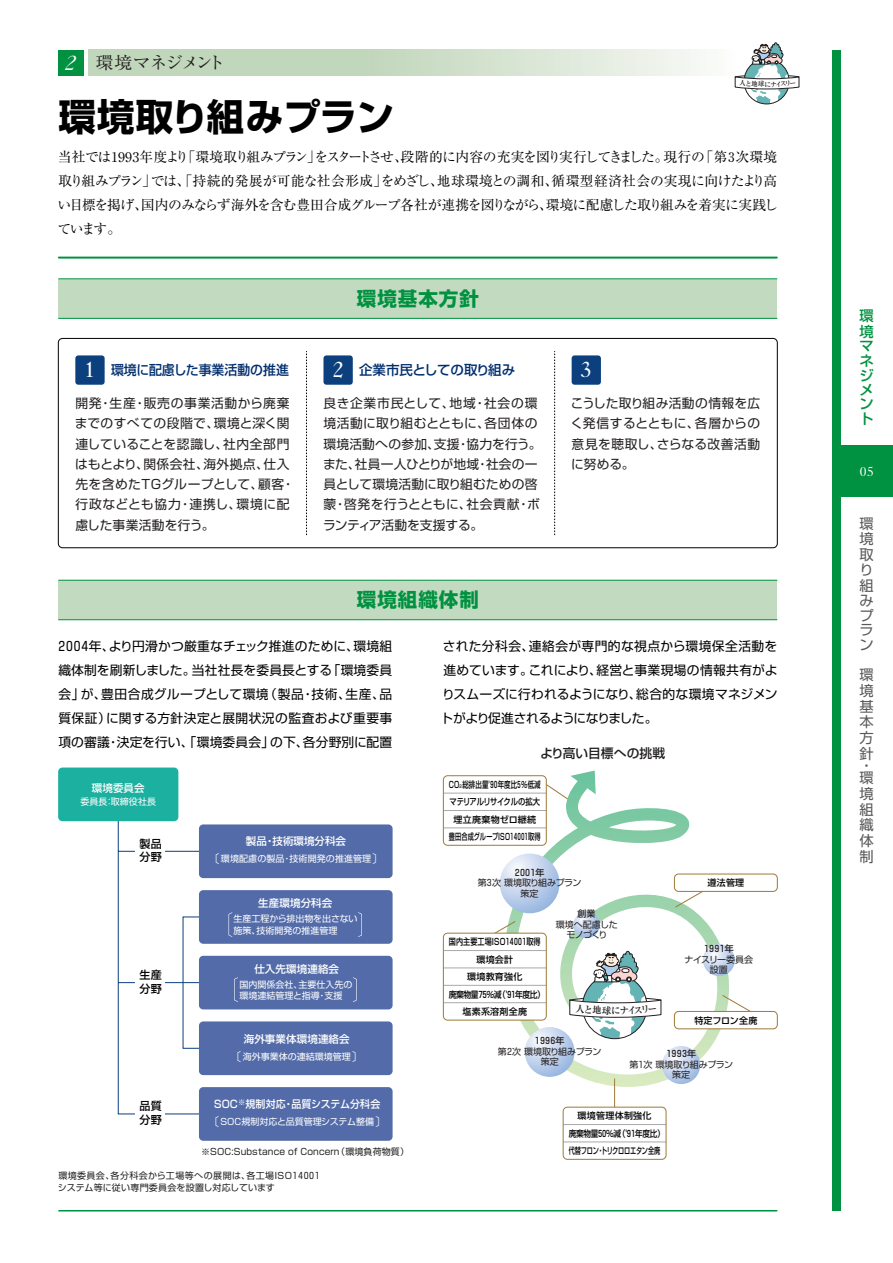
<style>
.page{position:relative;width:893px;height:1263px;background:#fff}
.page>*{position:absolute;margin:0;border:0;box-sizing:border-box;transform-origin:0 0}
.t1{font:700 37.5px "Shin Go";letter-spacing:-.01em;color:#000}
.t2{font:22.65px "Caslon Five Forty";color:#fff}
.t3{font:700 19.5px "Shin Go";letter-spacing:.05em;color:#009241}
.t4{font:17.1px "Ryumin";letter-spacing:-.115em;color:#231f20;scale:1.05 1}
.t5{font:14.25px/15.1px "Shin Go";color:#58595b;text-align:justify}
.t6{font:500 14.25px/14.7px "Shin Go";color:#009241;text-align:justify}
.t7{font:13.8px/24px "Ryumin";letter-spacing:-.07em;color:#000;text-align:justify}
.t8{font:500 13.5px "Shin Go";color:#002e6e;scale:.96 1}
.t9{font:500 13.5px "Shin Go";color:#002e6e}
.t10{font:13.5px "Caslon Five Forty";color:#fff}
.t11{font:12.75px/20.2px "Shin Go";letter-spacing:.02em;color:#231f20}
.t12{font:12.75px/24px "Shin Go";letter-spacing:.01em;color:#000;text-align:justify}
.t13{font:500 12.75px "Shin Go";color:#231f20}
.t14{font:500 11.1px/13.8px "Shin Go";letter-spacing:.01em;color:#000}
.t15{font:500 10.5px "Shin Go";letter-spacing:.01em;color:#fff}
.t16{font:500 10.5px "Shin Go";letter-spacing:.01em;color:#fff;scale:.95 1}
.t17{font:700 9.45px "Ryumin";color:#231f20}
.t18{font:9px/11.7px "Shin Go";color:#fff}
.t19{font:500 9px/17.4px "Shin Go";color:#000;text-align:center;scale:.72 1}
.t20{font:9px/12px "Shin Go";letter-spacing:.03em;color:#231f20}
.t21{font:500 9px/17.4px "Shin Go";color:#000;text-align:center;scale:.79 1}
.t22{font:9px/10.5px "Shin Go";letter-spacing:-.065em;color:#231f20;text-align:center}
.t23{font:500 9px/17.4px "Shin Go";letter-spacing:-.045em;color:#000;text-align:center}
.t24{font:9px "Shin Go";color:#231f20}
.t25{font:500 9px "Shin Go";letter-spacing:-.42em;color:#231f20}
.t26{font:9px/10.5px "Shin Go";letter-spacing:-.06em;color:#231f20;text-align:center}
.t27{font:500 9px "Shin Go";color:#000}
.t28{font:9px/10.5px "Shin Go";letter-spacing:-.025em;color:#231f20;text-align:center}
.t29{font:700 6.6px "Ryumin";color:#231f20}
.s1{font-family:"Caslon Five Forty";font-style:italic;font-size:21.3px;color:#fff}
.s2{font-family:"Caslon Five Forty";font-weight:400;font-size:22.65px;color:#fff}
.s3{font-weight:300;font-size:11.7px}
.s4{font-size:4.5px}
</style>
<div class="page">
<svg style="left:88px;top:50px;width:610px;height:25px;background:#cedfc9"></svg>
<div style="left:836px;top:445px;width:56px;height:51px;background:#009241"></div>
<div style="left:58px;top:50px;width:26px;height:25px;background:#009241"></div>
<div style="left:832px;top:50px;width:9px;height:1161px;background:#009241"></div>
<div style="left:58px;top:580px;width:719px;height:40px;background:#c2dbc0"></div>
<hr style="left:58px;top:619px;width:719px;height:1px;background:#009241">
<hr style="left:58px;top:580px;width:719px;height:1px;background:#009241">
<div style="left:58px;top:279px;width:719px;height:39px;background:#c2dbc0"></div>
<hr style="left:58px;top:318px;width:719px;height:1px;background:#009241">
<hr style="left:58px;top:278px;width:719px;height:1px;background:#009241">
<svg style="left:575px;top:771px;width:157px;height:313px"></svg>
<svg style="left:662px;top:1046px;width:38px;height:38px"></svg>
<div style="left:674px;top:874px;width:103px;height:17px;background:#fff;border-radius:4px"></div>
<div style="left:674px;top:874px;width:103px;height:18px;border:1px solid #9d7a38;border-radius:4px"></div>
<div style="left:674px;top:1011px;width:103px;height:18px;border:1px solid #9d7a38;border-radius:4px"></div>
<svg style="left:443px;top:775px;width:223px;height:385px"></svg>
<hr style="left:58px;top:257px;width:719px;height:1px;background:#009241">
<div style="left:58px;top:338px;width:719px;height:210px;border:1px solid #000;border-radius:4px"></div>
<svg style="left:306px;top:351px;width:1px;height:184px"></svg>
<svg style="left:554px;top:351px;width:1px;height:184px"></svg>
<div style="left:75px;top:355px;width:30px;height:30px;background:#0b3f7e;border-radius:3px"></div>
<div style="left:323px;top:355px;width:30px;height:30px;background:#0b3f7e;border-radius:3px"></div>
<div style="left:571px;top:355px;width:30px;height:30px;background:#0b3f7e;border-radius:3px"></div>
<hr style="left:58px;top:1210px;width:719px;height:2px;background:#009241">
<div style="left:58px;top:768px;width:120px;height:53px;background:#1bb0a0;border-radius:4px"></div>
<div style="left:199px;top:1087px;width:193px;height:54px;background:#536ca9;border-radius:4px"></div>
<div style="left:199px;top:1021px;width:193px;height:54px;background:#536ca9;border-radius:4px"></div>
<div style="left:199px;top:956px;width:193px;height:53px;background:#536ca9;border-radius:4px"></div>
<div style="left:199px;top:890px;width:193px;height:54px;background:#536ca9;border-radius:4px"></div>
<div style="left:199px;top:824px;width:193px;height:54px;background:#536ca9;border-radius:4px"></div>
<svg style="left:118px;top:804px;width:124px;height:310px"></svg>
<svg style="left:353px;top:977px;width:4px;height:25px"></svg>
<svg style="left:358px;top:912px;width:4px;height:25px"></svg>
<svg style="left:735px;top:43px;width:64px;height:61px"></svg>
<svg style="left:490px;top:889px;width:263px;height:150px"></svg>
<h3 class="t4" style="left:65px;top:57px;width:155px"><span class="s1">2</span> 環境マネジメント</h3>
<h1 class="t1" style="left:58px;top:103px;width:337px">環境取り組みプラン</h1>
<p class="t29" style="left:764px;top:82px;width:8px">に</p>
<p class="t7" style="left:57px;top:147px;width:722px">当社では1993年度より「環境取り組みプラン」をスタートさせ、段階的に内容の充実を図り実行してきました。現行の「第３次環境取り組みプラン」では、「持続的発展が可能な社会形成」をめざし、地球環境との調和、循環型経済社会の実現に向けたより高い目標を掲げ、国内のみならず海外を含む豊田合成グループ各社が連携を図りながら、環境に配慮した取り組みを着実に実践しています。</p>
<h3 class="t3" style="left:357px;top:291px;width:123px">環境基本方針</h3>
<p class="t8" style="left:84px;top:365px;width:215px"><span class="s2">1</span> 環境に配慮した事業活動の推進</p>
<p class="t9" style="left:332px;top:365px;width:184px"><span class="s2">2</span> 企業市民としての取り組み</p>
<h2 class="t2" style="left:580px;top:361px;width:13px">3</h2>
<p class="t11" style="left:75px;top:395px;width:221px">開発・生産・販売の事業活動から廃棄までのすべての段階で、環境と深く関連していることを認識し、社内全部門はもとより、関係会社、海外拠点、仕入先を含めたTGグループとして、顧客・行政などとも協力・連携し、環境に配慮した事業活動を行う。</p>
<p class="t11" style="left:323px;top:395px;width:220px">良き企業市民として、地域・社会の環境活動に取り組むとともに、各団体の環境活動への参加、支援・協力を行う。また、社員一人ひとりが地域・社会の一員として環境活動に取り組むための啓蒙・啓発を行うとともに、社会貢献・ボランティア活動を支援する。</p>
<p class="t11" style="left:570px;top:395px;width:191px;text-align:justify">こうした取り組み活動の情報を広く発信するとともに、各層からの意見を聴取し、さらなる改善活動に努める。</p>
<h3 class="t3" style="left:357px;top:593px;width:123px">環境組織体制</h3>
<p class="t12" style="left:56px;top:636px;width:338px">２００４年、より円滑かつ厳重なチェック推進のために、環境組織体制を刷新しました。当社社長を委員長とする「環境委員会」が、豊田合成グループとして環境（製品・技術、生産、品質保証）に関する方針決定と展開状況の監査および重要事項の審議・決定を行い、「環境委員会」の下、各分野別に配置</p>
<p class="t12" style="left:440px;top:636px;width:338px">された分科会、連絡会が専門的な視点から環境保全活動を進めています。これにより、経営と事業現場の情報共有がよりスムーズに行われるようになり、総合的な環境マネジメントがより促進されるようになりました。</p>
<p class="t13" style="left:540px;top:748px;width:127px">より高い目標への挑戦</p>
<p class="t15" style="left:92px;top:784px;width:54px">環境委員会</p>
<p class="t18" style="left:80px;top:797px;width:77px">委員長：取締役社長</p>
<p class="t14" style="left:139px;top:838px;width:24px">製品分野</p>
<p class="t14" style="left:139px;top:970px;width:24px">生産分野</p>
<p class="t14" style="left:139px;top:1100px;width:24px">品質分野</p>
<p class="t15" style="left:246px;top:837px;width:102px">製品・技術環境分科会</p>
<p class="t18" style="left:208px;top:854px;width:178px"><span class="s3">〔</span>環境配慮の製品・技術開発の推進管理<span class="s3">〕</span></p>
<p class="t15" style="left:258px;top:899px;width:76px">生産環境分科会</p>
<p class="t18" style="left:233px;top:914px;width:125px">生産工程から排出物を出さない施策、技術開発の推進管理</p>
<p class="t15" style="left:254px;top:965px;width:86px">仕入先環境連絡会</p>
<p class="t18" style="left:239px;top:979px;width:114px">国内関係会社、主要仕入先の環境連結管理と指導・支援</p>
<p class="t15" style="left:244px;top:1035px;width:107px">海外事業体環境連絡会</p>
<p class="t18" style="left:230px;top:1052px;width:136px"><span class="s3">〔</span>海外事業体の連結環境管理<span class="s3">〕</span></p>
<p class="t16" style="left:214px;top:1100px;width:176px">SOC<sup>※</sup>規制対応・品質システム分科会</p>
<p class="t18" style="left:207px;top:1116px;width:181px"><span class="s3">〔</span> SOC規制対応と品質管理システム整備<span class="s3">〕</span></p>
<p class="t24" style="left:201px;top:1148px;width:210px">※SOC:Substance of Concern（環境負荷物質）</p>
<p class="t20" style="left:58px;top:1170px;width:265px">環境委員会、各分科会から工場等への展開は、各工場ISO１４００１システム等に従い専門委員会を設置し対応しています</p>
<p class="t19" style="left:449px;top:777px;width:129px">CO<span class="s4">2</span>総排出量'９０年度比５％低減マテリアルリサイクルの拡大埋立廃棄物ゼロ継続<br>豊田合成グループISO１４００１取得</p>
<p class="t25" style="left:513px;top:869px;width:33px">２００１年</p>
<p class="t22" style="left:478px;top:879px;width:105px">第３次 環境取り組みプラン策定</p>
<p class="t21" style="left:449px;top:934px;width:123px">国内主要工場ISO１４００１取得環境会計<br>環境教育強化<br>廃棄物量７５％減（'９１年度比）塩素系溶剤全廃</p>
<p class="t25" style="left:577px;top:910px;width:20px">創業</p>
<p class="t26" style="left:555px;top:920px;width:63px">環境へ配慮したモノづくり</p>
<p class="t17" style="left:611px;top:1007px;width:11px">に</p>
<p class="t25" style="left:533px;top:1037px;width:33px">１９９６年</p>
<p class="t22" style="left:498px;top:1047px;width:105px">第２次 環境取り組みプラン策定</p>
<p class="t27" style="left:707px;top:880px;width:38px">遵法管理</p>
<p class="t25" style="left:702px;top:946px;width:33px">１９９１年</p>
<p class="t28" style="left:684px;top:955px;width:70px">ナイスリー委員会設置</p>
<p class="t27" style="left:694px;top:1017px;width:65px">特定フロン全廃</p>
<p class="t25" style="left:664px;top:1051px;width:33px">１９９３年</p>
<p class="t22" style="left:629px;top:1060px;width:105px">第１次 環境取り組みプラン策定</p>
<p class="t23" style="left:568px;top:1108px;width:98px">環境管理体制強化<br>廃棄物量５０%減（'９１年度比）代替フロン・トリクロロエタン全廃</p>
<p class="t6" style="left:859px;top:310px;width:16px">環境マネジメント</p>
<p class="t10" style="left:859px;top:466px;width:16px">05</p>
<p class="t5" style="left:859px;top:517px;width:16px">環境取り組みプラン</p>
<p class="t5" style="left:859px;top:669px;width:16px;line-height:15.6px">環境基本方針</p>
<p class="t5" style="left:859px;top:761px;width:16px;line-height:12.3px">・環</p>
<p class="t5" style="left:859px;top:787px;width:16px;line-height:15.8px">境組織体制</p>
</div>
